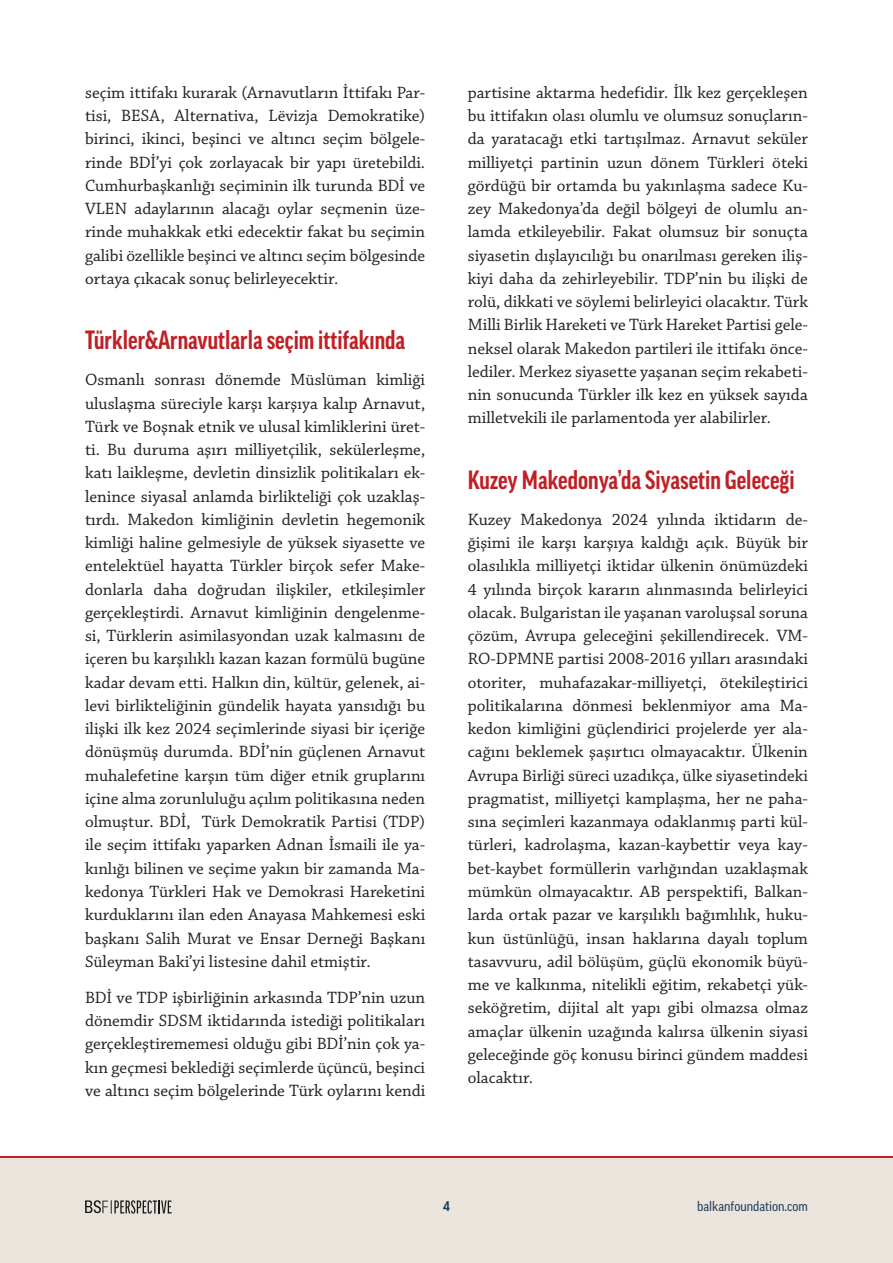
<style>
.page{position:relative;width:893px;height:1263px;background:#fff}
.page>*{position:absolute;margin:0;border:0;box-sizing:border-box;transform-origin:0 0}
.t1{font:700 condensed 25.5px "Good Pro";color:#c02025}
.t2{font:17.25px/23.2px "Chaparral Pro";color:#231f20;text-align:justify}
.t3{font:13.5px "Good Pro Narr News";color:#1b3d59}
.t4{font:700 13.5px "Good Pro Narr";color:#1b3d59}
</style>
<div class="page">
<div style="left:0;top:1159px;width:893px;height:104px;background:#ebe4dc"></div>
<svg style="left:85px;top:1200px;width:87px;height:14px"></svg>
<p class="t2" style="left:85px;top:81px;width:342px">seçim ittifakı kurarak (Arnavutların İttifakı Par&shy;tisi, BESA, Alternativa, Lëvizja Demokratike) birinci, ikinci, beşinci ve altıncı seçim bölgele&shy;rinde BDİ’yi çok zorlayacak bir yapı üretebildi.<br>Cumhurbaşkanlığı seçiminin ilk turunda BDİ ve VLEN adaylarının alacağı oylar seçmenin üze&shy;rinde muhakkak etki edecektir fakat bu seçimin galibi özellikle beşinci ve altıncı seçim bölgesinde ortaya çıkacak sonuç belirleyecektir.</p>
<h1 class="t1" style="left:85px;top:326px;width:322px">Türkler&amp;Arnavutlarla seçim ittifakında</h1>
<p class="t2" style="left:85px;top:369px;width:342px">Osmanlı sonrası dönemde Müslüman kimliği uluslaşma süreciyle karşı karşıya kalıp Arnavut, Türk ve Boşnak etnik ve ulusal kimliklerini üret&shy;ti. Bu duruma aşırı milliyetçilik, sekülerleşme, katı laikleşme, devletin dinsizlik politikaları ek&shy;lenince siyasal anlamda birlikteliği çok uzaklaş&shy;tırdı. Makedon kimliğinin devletin hegemonik kimliği haline gelmesiyle de yüksek siyasette ve entelektüel hayatta Türkler birçok sefer Make&shy;donlarla daha doğrudan ilişkiler, etkileşimler gerçekleştirdi. Arnavut kimliğinin dengelenme&shy;si, Türklerin asimilasyondan uzak kalmasını de içeren bu karşılıklı kazan kazan formülü bugüne kadar devam etti. Halkın din, kültür, gelenek, ai&shy;levi birlikteliğinin gündelik hayata yansıdığı bu ilişki ilk kez 2024 seçimlerinde siyasi bir içeriğe dönüşmüş durumda. BDİ’nin güçlenen Arnavut muhalefetine karşın tüm diğer etnik gruplarını içine alma zorunluluğu açılım politikasına neden olmuştur. BDİ, Türk Demokratik Partisi (TDP) ile seçim ittifakı yaparken Adnan İsmaili ile ya&shy;kınlığı bilinen ve seçime yakın bir zamanda Ma&shy;kedonya Türkleri Hak ve Demokrasi Hareketini kurduklarını ilan eden Anayasa Mahkemesi eski başkanı Salih Murat ve Ensar Derneği Başkanı Süleyman Baki’yi listesine dahil etmiştir.</p>
<p class="t2" style="left:85px;top:986px;width:342px">BDİ ve TDP işbirliğinin arkasında TDP’nin uzun dönemdir SDSM iktidarında istediği politikaları gerçekleştirememesi olduğu gibi BDİ’nin çok ya&shy;kın geçmesi beklediği seçimlerde üçüncü, beşinci ve altıncı seçim bölgelerinde Türk oylarını kendi</p>
<p class="t2" style="left:468px;top:81px;width:342px">partisine aktarma hedefidir. İlk kez gerçekleşen bu ittifakın olası olumlu ve olumsuz sonuçların&shy;da yaratacağı etki tartışılmaz. Arnavut seküler milliyetçi partinin uzun dönem Türkleri öteki gördüğü bir ortamda bu yakınlaşma sadece Ku&shy;zey Makedonya’da değil bölgeyi de olumlu an&shy;lamda etkileyebilir. Fakat olumsuz bir sonuçta siyasetin dışlayıcılığı bu onarılması gereken iliş&shy;kiyi daha da zehirleyebilir. TDP’nin bu ilişki de rolü, dikkati ve söylemi belirleyici olacaktır. Türk Milli Birlik Hareketi ve Türk Hareket Partisi gele&shy;neksel olarak Makedon partileri ile ittifakı önce&shy;lediler. Merkez siyasette yaşanan seçim rekabeti&shy;nin sonucunda Türkler ilk kez en yüksek sayıda milletvekili ile parlamentoda yer alabilirler.</p>
<h1 class="t1" style="left:468px;top:465px;width:328px">Kuzey Makedonya’da Siyasetin Geleceği</h1>
<p class="t2" style="left:468px;top:508px;width:342px">Kuzey Makedonya 2024 yılında iktidarın de&shy;ğişimi ile karşı karşıya kaldığı açık. Büyük bir olasılıkla milliyetçi iktidar ülkenin önümüzdeki 4 yılında birçok kararın alınmasında belirleyici olacak. Bulgaristan ile yaşanan varoluşsal soruna çözüm, Avrupa geleceğini şekillendirecek. VM-RO-DPMNE partisi 2008-2016 yılları arasındaki otoriter, muhafazakar-milliyetçi, ötekileştirici politikalarına dönmesi beklenmiyor ama Ma&shy;kedon kimliğini güçlendirici projelerde yer ala&shy;cağını beklemek şaşırtıcı olmayacaktır. Ülkenin Avrupa Birliği süreci uzadıkça, ülke siyasetindeki pragmatist, milliyetçi kamplaşma, her ne paha&shy;sına seçimleri kazanmaya odaklanmış parti kül&shy;türleri, kadrolaşma, kazan-kaybettir veya kay&shy;bet-kaybet formüllerin varlığından uzaklaşmak mümkün olmayacaktır. AB perspektifi, Balkan&shy;larda ortak pazar ve karşılıklı bağımlılık, huku&shy;kun üstünlüğü, insan haklarına dayalı toplum tasavvuru, adil bölüşüm, güçlü ekonomik büyü&shy;me ve kalkınma, nitelikli eğitim, rekabetçi yük&shy;seköğretim, dijital alt yapı gibi olmazsa olmaz amaçlar ülkenin uzağında kalırsa ülkenin siyasi geleceğinde göç konusu birinci gündem maddesi olacaktır.</p>
<p class="t4" style="left:443px;top:1199px;width:8px">4</p>
<p class="t3" style="left:697px;top:1199px;width:112px">balkanfoundation.com</p>
</div>
